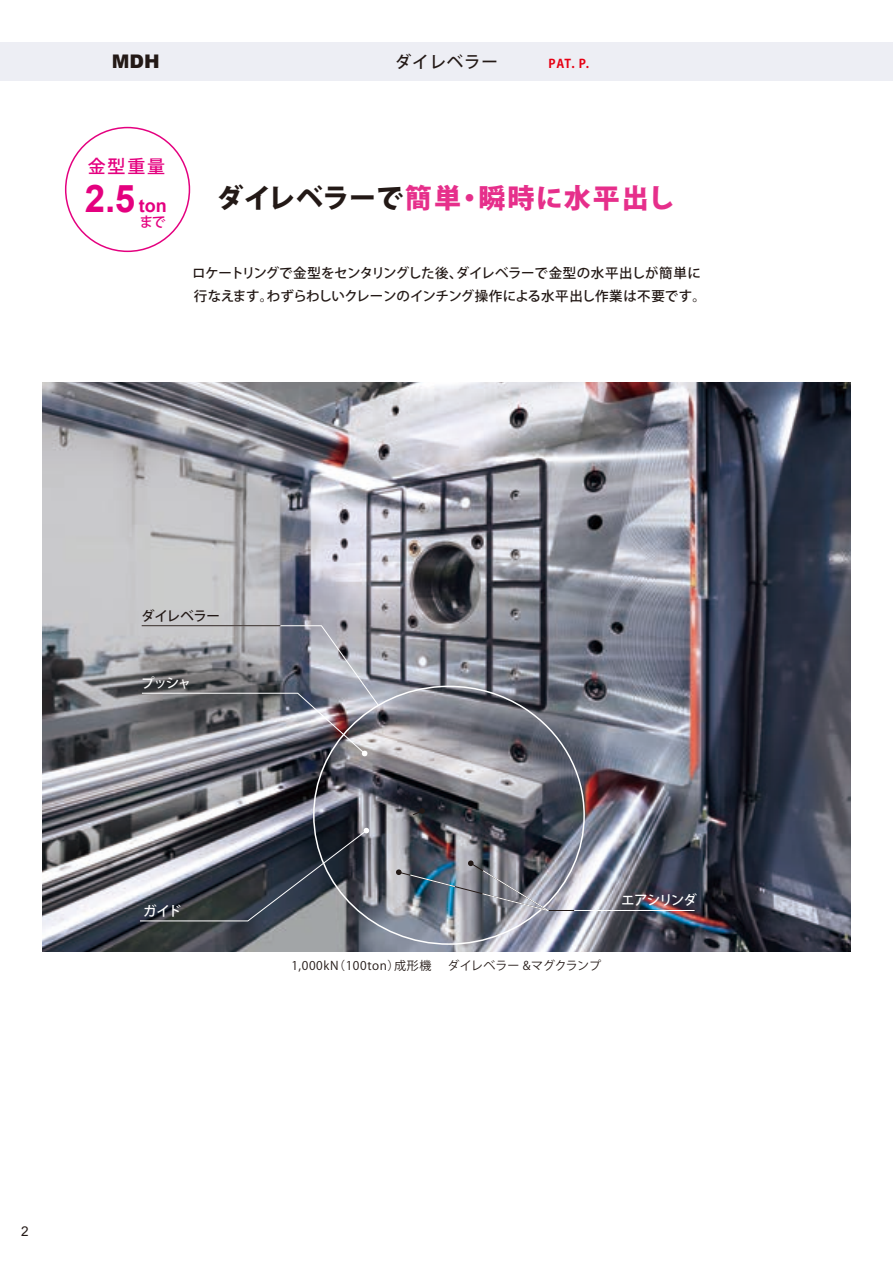
<style>
.page{position:relative;width:893px;height:1263px;background:#fff}
.page>*{position:absolute;margin:0;border:0;box-sizing:border-box;transform-origin:0 0}
.t1{font:700 38.1px "Arial";color:#e4007f;scale:.96 1}
.t2{font:800 27px "Koz Go Pro";letter-spacing:.04em;color:#e62f8b}
._02-共_ヘッダー型式{font:900 18.75px "Arial";color:#231916}
.t3{font:500 18px "Koz Go Pro";color:#e4007f}
._00-J_ヘッダータイトル{font:500 16.5px "Koz Go Pro";letter-spacing:.05em;color:#231916}
.t4{font:500 13.8px "Koz Go Pr 6 N";color:#e4007f}
.t5{font:500 13.5px/22.5px "Koz Go Pro";letter-spacing:-.02em;color:#231916}
.t6{font:500 13.5px "Koz Go Pro";letter-spacing:-.08em;color:#fff}
.t7{font:13.5px "Arial";color:#231916}
.t8{font:12px "Koz Go Pro";letter-spacing:.05em;color:#231916}
._00-共_PAT_PAT_P{font:700 12px "Koz Go Pro";color:#e60013}
.s1{font-size:18px}
.s2{color:#231916}
</style>
<div class="page">
<img style="left:43px;top:383px;width:807px;height:568px">
<svg style="left:312px;top:685px;width:274px;height:260px;background:#767781"></svg>
<svg style="left:139px;top:827px;width:231px;height:95px;background:#575c64"></svg>
<svg style="left:141px;top:625px;width:238px;height:132px;background:#898990"></svg>
<svg style="left:412px;top:808px;width:13px;height:8px"></svg>
<img style="left:396px;top:860px;width:299px;height:52px">
<hr style="left:574px;top:910px;width:77px;height:1px;background:#fff">
<div style="left:0;top:43px;width:893px;height:38px;background:#edeef4"></div>
<p class="_02-共_ヘッダー型式" style="left:112px;top:48px;width:50px">MDH</p>
<p class="_00-J_ヘッダータイトル" style="left:395px;top:51px;width:105px">ダイレベラー</p>
<p class="_00-共_PAT_PAT_P" style="left:549px;top:56px;width:42px">PAT. P.</p>
<p class="t3" style="left:88px;top:154px;width:79px">金型重量</p>
<p class="t1" style="left:85px;top:171px;width:87px">2.5 <span class="s1">ton</span></p>
<p class="t4" style="left:139px;top:214px;width:28px">まで</p>
<p class="t2" style="left:217px;top:180px;width:459px"><span class="s2">ダイレベラーで</span>簡単・瞬時に水平出し</p>
<p class="t5" style="left:192px;top:262px;width:515px">ロケートリングで金型をセンタリングした後、ダイレベラーで金型の水平出しが簡単に行なえます。わずらわしいクレーンのインチング操作による水平出し作業は不要です。</p>
<p class="t7" style="left:21px;top:1222px;width:9px">2</p>
<p class="t5" style="left:141px;top:606px;width:81px">ダイレベラー</p>
<p class="t6" style="left:141px;top:674px;width:52px">プッシャ</p>
<p class="t6" style="left:143px;top:903px;width:40px">ガイド</p>
<p class="t8" style="left:291px;top:957px;width:311px">1,000kN（100ton）成形機 　ダイレベラー &amp;マグクランプ</p>
<p class="t6" style="left:621px;top:892px;width:77px">エアシリンダ</p>
</div>
